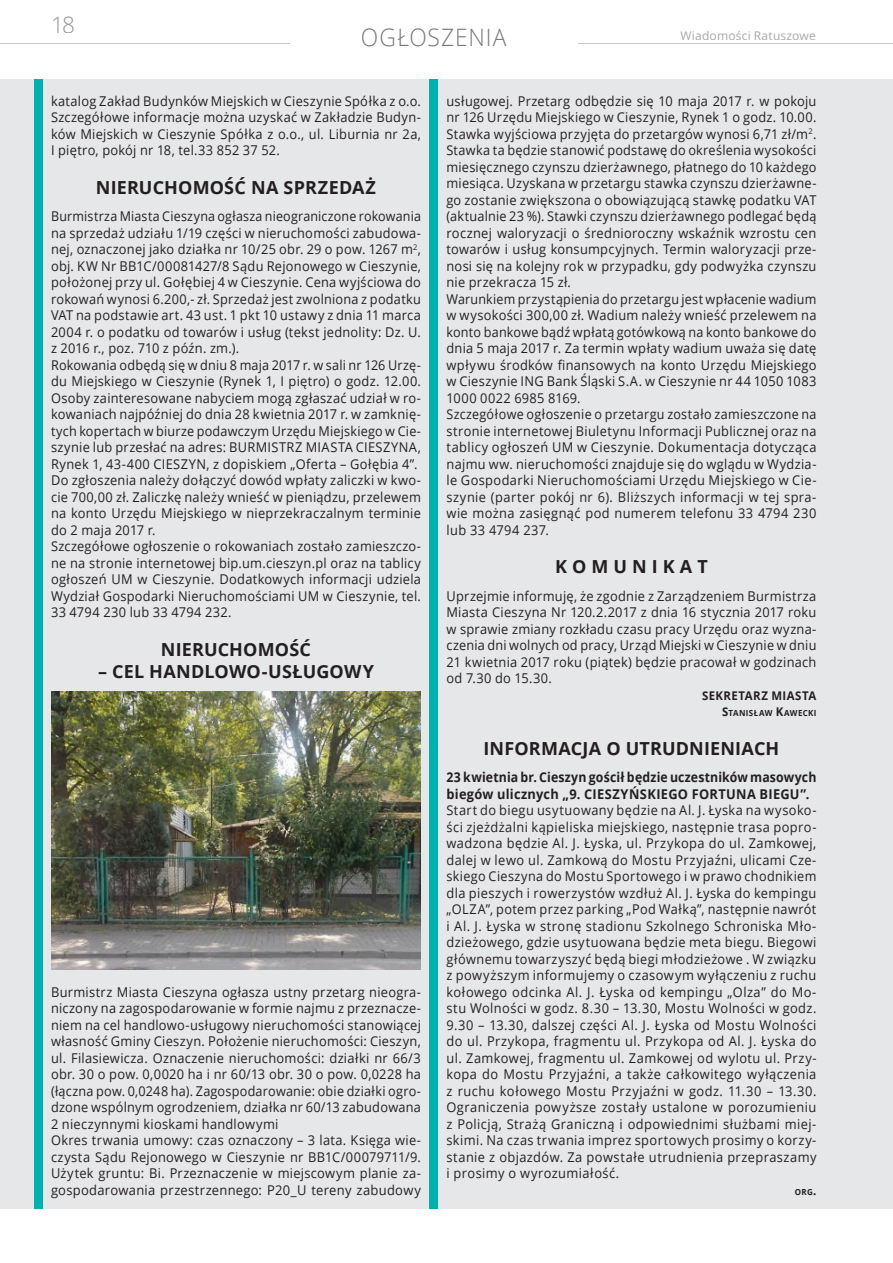
<style>
.page{position:relative;width:893px;height:1263px;background:#fff}
.page>*{position:absolute;margin:0;border:0;box-sizing:border-box;transform-origin:0 0}
.t1{font:300 24px "Open Sans";letter-spacing:.04em;color:#76787b;scale:.95 1}
.t2{font:300 22.5px "Open Sans";color:#939598}
.t3{font:700 18px "Open Sans";letter-spacing:.01em;color:#231f20}
.t4{font:13.5px/16.5px "Open Sans";letter-spacing:.02em;color:#231f20;text-align:justify;scale:.95 1}
.t5{font:13.5px/16.5px "Open Sans";letter-spacing:.02em;color:#231f20;scale:.93 1}
.t6{font:700 13.5px/16.5px "Open Sans";letter-spacing:.02em;color:#231f20;scale:.91 1}
.t7{font:12px "Open Sans";letter-spacing:.015em;color:#a8a9ad}
.t8{font:700 12px "Open Sans";letter-spacing:.045em;color:#231f20;scale:.95 1}
.t9{font:700 8.4px "Open Sans";letter-spacing:.04em;color:#231f20;scale:.95 1}
.s1{font-size:12px}
</style>
<div class="page">
<hr style="left:0;top:43px;width:289px;height:1px;background:#c7c8ca">
<hr style="left:578px;top:43px;width:315px;height:1px;background:#c7c8ca">
<div style="left:0;top:80px;width:893px;height:1129px;background:#e6e7e9"></div>
<div style="left:429px;top:80px;width:9px;height:1129px;background:#00b2ad"></div>
<div style="left:34px;top:80px;width:9px;height:1129px;background:#00b2ad"></div>
<img style="left:51px;top:692px;width:370px;height:278px">
<h2 class="t2" style="left:51px;top:9px;width:26px">18</h2>
<h1 class="t1" style="left:361px;top:21px;width:155px">OGŁOSZENIA</h1>
<p class="t7" style="left:680px;top:27px;width:137px">Wiadomości Ratuszowe</p>
<p class="t4" style="left:51px;top:92px;width:391px">katalog Zakład Budynków Miejskich w Cieszynie Spółka z o.o.<br>Szczegółowe informacje można uzyskać w Zakładzie Budyn&shy;ków Miejskich w Cieszynie Spółka z o.o., ul. Liburnia nr 2a, I piętro, pokój nr 18, tel.33 852 37 52.</p>
<h3 class="t3" style="left:96px;top:175px;width:282px">NIERUCHOMOŚĆ NA SPRZEDAŻ</h3>
<p class="t5" style="left:51px;top:208px;width:399px">Burmistrza Miasta Cieszyna ogłasza nieograniczone rokowania na sprzedaż udziału 1/19 części w nieruchomości zabudowa&shy;nej, oznaczonej jako działka nr 10/25 obr. 29 o pow. 1267 m<sup>2</sup>, obj. KW Nr BB1C/00081427/8 Sądu Rejonowego w Cieszynie, położonej przy ul. Gołębiej 4 w Cieszynie. Cena wyjściowa do rokowań wynosi 6.200,- zł. Sprzedaż jest zwolniona z podatku VAT na podstawie art. 43 ust. 1 pkt 10 ustawy z dnia 11 marca 2004 r. o podatku od towarów i usług (tekst jednolity: Dz. U. z 2016 r., poz. 710 z późn. zm.).<br>Rokowania odbędą się w dniu 8 maja 2017 r. w sali nr 126 Urzę&shy;du Miejskiego w Cieszynie (Rynek 1, I piętro) o godz. 12.00.<br>Osoby zainteresowane nabyciem mogą zgłaszać udział w ro&shy;kowaniach najpóźniej do dnia 28 kwietnia 2017 r. w zamknię&shy;tych kopertach w biurze podawczym Urzędu Miejskiego w Cie&shy;szynie lub przesłać na adres: BURMISTRZ MIASTA CIESZYNA, Rynek 1, 43-400 CIESZYN, z dopiskiem „Oferta – Gołębia 4”.<br>Do zgłoszenia należy dołączyć dowód wpłaty zaliczki w kwo&shy;cie 700,00 zł. Zaliczkę należy wnieść w pieniądzu, przelewem na konto Urzędu Miejskiego w nieprzekraczalnym terminie do 2 maja 2017 r.<br>Szczegółowe ogłoszenie o rokowaniach zostało zamieszczo&shy;ne na stronie internetowej bip.um.cieszyn.pl oraz na tablicy ogłoszeń UM w Cieszynie. Dodatkowych informacji udziela Wydział Gospodarki Nieruchomościami UM w Cieszynie, tel.<br>33 4794 230 lub 33 4794 232.</p>
<h3 class="t3" style="left:161px;top:637px;width:151px">NIERUCHOMOŚĆ</h3>
<h3 class="t3" style="left:98px;top:658px;width:277px">– CEL HANDLOWO-USŁUGOWY</h3>
<p class="t4" style="left:51px;top:983px;width:391px;text-align:left">Burmistrz Miasta Cieszyna ogłasza ustny przetarg nieogra&shy;niczony na zagospodarowanie w formie najmu z przeznacze&shy;niem na cel handlowo-usługowy nieruchomości stanowiącej własność Gminy Cieszyn. Położenie nieruchomości: Cieszyn, ul. Filasiewicza. Oznaczenie nieruchomości: działki nr 66/3 obr. 30 o pow. 0,0020 ha i nr 60/13 obr. 30 o pow. 0,0228 ha (łączna pow. 0,0248 ha). Zagospodarowanie: obie działki ogro&shy;dzone wspólnym ogrodzeniem, działka nr 60/13 zabudowana 2 nieczynnymi kioskami handlowymi<br>Okres trwania umowy: czas oznaczony – 3 lata. Księga wie&shy;czysta Sądu Rejonowego w Cieszynie nr BB1C/00079711/9.<br>Użytek gruntu: Bi. Przeznaczenie w miejscowym planie za&shy;gospodarowania przestrzennego: P20_U tereny zabudowy</p>
<p class="t4" style="left:446px;top:92px;width:391px;text-align:left">usługowej. Przetarg odbędzie się 10 maja 2017 r. w pokoju nr 126 Urzędu Miejskiego w Cieszynie, Rynek 1 o godz. 10.00.<br>Stawka wyjściowa przyjęta do przetargów wynosi 6,71 zł/m<sup>2</sup>.<br>Stawka ta będzie stanowić podstawę do określenia wysokości miesięcznego czynszu dzierżawnego, płatnego do 10 każdego miesiąca. Uzyskana w przetargu stawka czynszu dzierżawne&shy;go zostanie zwiększona o obowiązującą stawkę podatku VAT (aktualnie 23 %). Stawki czynszu dzierżawnego podlegać będą rocznej waloryzacji o średnioroczny wskaźnik wzrostu cen towarów i usług konsumpcyjnych. Termin waloryzacji prze&shy;nosi się na kolejny rok w przypadku, gdy podwyżka czynszu nie przekracza 15 zł.<br>Warunkiem przystąpienia do przetargu jest wpłacenie wadium w wysokości 300,00 zł. Wadium należy wnieść przelewem na konto bankowe bądź wpłatą gotówkową na konto bankowe do dnia 5 maja 2017 r. Za termin wpłaty wadium uważa się datę wpływu środków finansowych na konto Urzędu Miejskiego w Cieszynie ING Bank Śląski S.A. w Cieszynie nr 44 1050 1083<br>1000 0022 6985 8169.<br>Szczegółowe ogłoszenie o przetargu zostało zamieszczone na stronie internetowej Biuletynu Informacji Publicznej oraz na tablicy ogłoszeń UM w Cieszynie. Dokumentacja dotycząca najmu ww. nieruchomości znajduje się do wglądu w Wydzia&shy;le Gospodarki Nieruchomościami Urzędu Miejskiego w Cie&shy;szynie (parter pokój nr 6). Bliższych informacji w tej spra&shy;wie można zasięgnąć pod numerem telefonu 33 4794 230 lub 33 4794 237.</p>
<h3 class="t3" style="left:555px;top:554px;width:154px">K O M U N I K A T</h3>
<p class="t4" style="left:446px;top:587px;width:391px">Uprzejmie informuję, że zgodnie z Zarządzeniem Burmistrza Miasta Cieszyna Nr 120.2.2017 z dnia 16 stycznia 2017 roku w sprawie zmiany rozkładu czasu pracy Urzędu oraz wyzna&shy;czenia dni wolnych od pracy, Urząd Miejski w Cieszynie w dniu 21 kwietnia 2017 roku (piątek) będzie pracował w godzinach od 7.30 do 15.30.</p>
<p class="t8" style="left:702px;top:687px;width:122px">SEKRETARZ MIASTA</p>
<p class="t9" style="left:722px;top:707px;width:101px"><span class="s1">S</span>TANISŁAW <span class="s1">K</span>AWECKI</p>
<h3 class="t3" style="left:484px;top:736px;width:297px">INFORMACJA O UTRUDNIENIACH</h3>
<p class="t6" style="left:446px;top:769px;width:408px">23 kwietnia br. Cieszyn gościł będzie uczestników masowych biegów ulicznych „9. CIESZYŃSKIEGO FORTUNA BIEGU”.</p>
<p class="t4" style="left:446px;top:802px;width:391px">Start do biegu usytuowany będzie na Al. J. Łyska na wysoko&shy;ści zjeżdżalni kąpieliska miejskiego, następnie trasa popro&shy;wadzona będzie Al. J. Łyska, ul. Przykopa do ul. Zamkowej, dalej w lewo ul. Zamkową do Mostu Przyjaźni, ulicami Cze&shy;skiego Cieszyna do Mostu Sportowego i w prawo chodnikiem dla pieszych i rowerzystów wzdłuż Al. J. Łyska do kempingu „OLZA”, potem przez parking „Pod Wałką”, następnie nawrót i Al. J. Łyska w stronę stadionu Szkolnego Schroniska Mło&shy;dzieżowego, gdzie usytuowana będzie meta biegu. Biegowi głównemu towarzyszyć będą biegi młodzieżowe . W związku z powyższym informujemy o czasowym wyłączeniu z ruchu kołowego odcinka Al. J. Łyska od kempingu „Olza” do Mo&shy;stu Wolności w godz. 8.30 – 13.30, Mostu Wolności w godz.<br>9.30 – 13.30, dalszej części Al. J. Łyska od Mostu Wolności do ul. Przykopa, fragmentu ul. Przykopa od Al. J. Łyska do ul. Zamkowej, fragmentu ul. Zamkowej od wylotu ul. Przy&shy;kopa do Mostu Przyjaźni, a także całkowitego wyłączenia z ruchu kołowego Mostu Przyjaźni w godz. 11.30 – 13.30.<br>Ograniczenia powyższe zostały ustalone w porozumieniu z Policją, Strażą Graniczną i odpowiednimi służbami miej&shy;skimi. Na czas trwania imprez sportowych prosimy o korzy&shy;stanie z objazdów. Za powstałe utrudnienia przepraszamy i prosimy o wyrozumiałość.</p>
<p class="t9" style="left:795px;top:1186px;width:24px">ORG<span class="s1">.</span></p>
</div>
